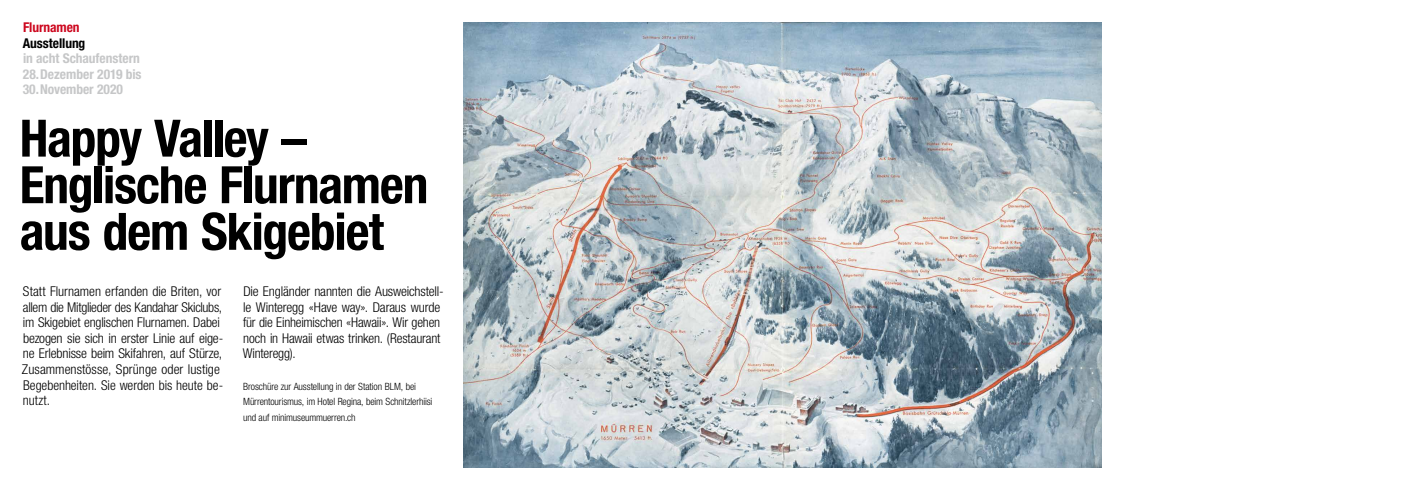
<style>
.page{position:relative;width:1418px;height:497px;background:#fff}
.page>*{position:absolute;margin:0;border:0;box-sizing:border-box;transform-origin:0 0}
.t1{font:700 condensed 51.5px/46.5px "Helvetica Neue LT Std";letter-spacing:-.02em;color:#000}
.t2{font:300 condensed 13.5px/15.5px "Helvetica Neue LT Std";letter-spacing:-.01em;color:#000}
.t3{font:700 condensed 13.5px/15.5px "Helvetica Neue LT Std";letter-spacing:-.005em;color:#c6c7c8;text-align:justify}
.t4{font:700 condensed 13.5px "Helvetica Neue LT Std";letter-spacing:-.005em;color:#000}
.t5{font:700 condensed 13.5px "Helvetica Neue LT Std";letter-spacing:-.005em;color:#cd071e}
.t6{font:300 condensed 10px/15.5px "Helvetica Neue LT Std";letter-spacing:-.01em;color:#000}
</style>
<div class="page">
<img style="left:463px;top:23px;width:638px;height:443px">
<p class="t5" style="left:23px;top:19px;width:58px">Flurnamen</p>
<p class="t4" style="left:23px;top:35px;width:64px">Ausstellung</p>
<p class="t3" style="left:23px;top:51px;width:120px">in acht Schaufenstern 28.Dezember 2019 bis 30.November 2020</p>
<h1 class="t1" style="left:20px;top:114px;width:410px">Happy Valley –<br>Englische Flurnamen aus dem Skigebiet</h1>
<p class="t2" style="left:22px;top:283px;width:203px">Statt Flurnamen erfanden die Briten, vor allem die Mitglieder des Kandahar Skiclubs, im Skigebiet englischen Flurnamen. Dabei bezogen sie sich in erster Linie auf eige&shy;ne Erlebnisse beim Skifahren, auf Stürze, Zusammenstösse, Sprünge oder lustige Begebenheiten. Sie werden bis heute be&shy;nutzt.</p>
<p class="t2" style="left:243px;top:283px;width:202px">Die Engländer nannten die Ausweichstell&shy;le Winteregg «Have way». Daraus wurde für die Einheimischen «Hawaii». Wir gehen noch in Hawaii etwas trinken. (Restaurant Winteregg).</p>
<p class="t6" style="left:243px;top:377px;width:191px">Broschüre zur Ausstellung in der Station BLM, bei<br>Mürrentourismus, im Hotel Regina, beim Schnitzlerhiisi und auf minimuseummuerren.ch</p>
</div>
